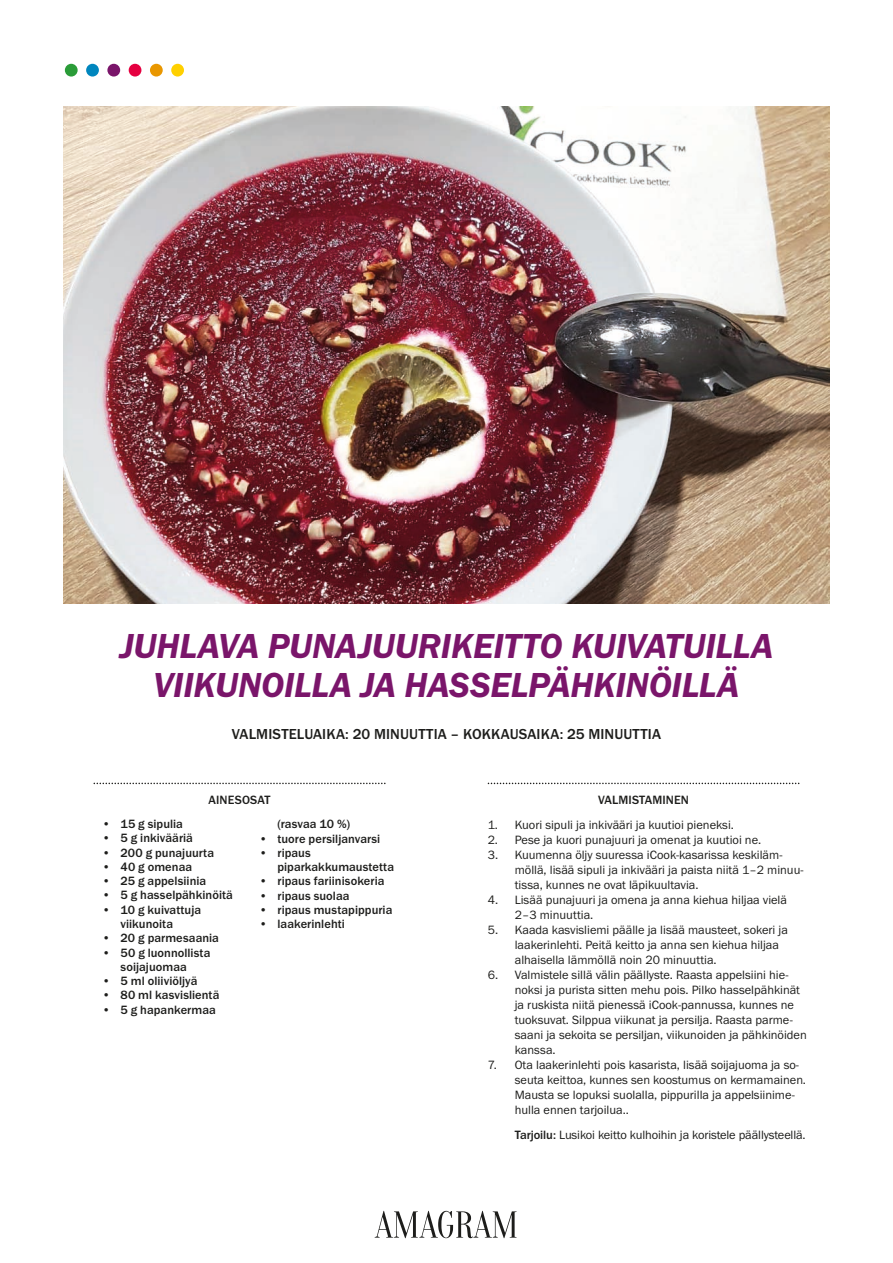
<style>
.page{position:relative;width:893px;height:1263px;background:#fff}
.page>*{position:absolute;margin:0;border:0;box-sizing:border-box;transform-origin:0 0}
.t1{font:36px/39px "Franklin Gothic URW Dem Ita";letter-spacing:-.005em;color:#7a156a;text-align:center}
.t2{font:500 15px "Franklin Gothic URW";letter-spacing:.005em;color:#1d1d1b}
.t3{font:12.45px/15px "Franklin Gothic URW Boo";color:#1d1d1b}
.t4{font:500 12.45px/14.2px "Franklin Gothic URW";letter-spacing:.005em;color:#1d1d1b}
.s1{font-family:"Franklin Gothic URW Boo";font-weight:400}
.s2{font-family:"Franklin Gothic URW";font-weight:500}
</style>
<div class="page">
<img style="left:64px;top:106px;width:765px;height:498px">
<svg style="left:488px;top:783px;width:311px;height:1px"></svg>
<svg style="left:94px;top:783px;width:292px;height:1px"></svg>
<div style="left:171px;top:64px;width:13px;height:13px;background:#ffd000;border-radius:50%"></div>
<div style="left:150px;top:64px;width:13px;height:13px;background:#e99700;border-radius:50%"></div>
<div style="left:129px;top:64px;width:12px;height:13px;background:#e50040;border-radius:50%"></div>
<div style="left:107px;top:64px;width:13px;height:13px;background:#7a156a;border-radius:50%"></div>
<div style="left:86px;top:64px;width:13px;height:13px;background:#0086be;border-radius:50%"></div>
<div style="left:65px;top:64px;width:13px;height:13px;background:#2a9c38;border-radius:50%"></div>
<svg style="left:375px;top:1211px;width:142px;height:27px"></svg>
<h1 class="t1" style="left:120px;top:625px;width:655px">JUHLAVA PUNAJUURIKEITTO KUIVATUILLA<br>VIIKUNOILLA JA HASSELPÄHKINÖILLÄ</h1>
<p class="t2" style="left:232px;top:725px;width:431px">VALMISTELUAIKA: 20 MINUUTTIA – KOKKAUSAIKA: 25 MINUUTTIA</p>
<p class="t4" style="left:209px;top:793px;width:63px">AINESOSAT</p>
<p class="t4" style="left:102px;top:817px;width:82px"><span class="s1">•</span> 15 g sipulia</p>
<p class="t4" style="left:102px;top:831px;width:92px"><span class="s1">•</span> 5 g inkivääriä</p>
<p class="t4" style="left:102px;top:845px;width:114px"><span class="s1">•</span> 200 g punajuurta</p>
<p class="t4" style="left:102px;top:859px;width:92px"><span class="s1">•</span> 40 g omenaa</p>
<p class="t4" style="left:102px;top:874px;width:106px"><span class="s1">•</span> 25 g appelsiinia</p>
<p class="t4" style="left:102px;top:888px;width:132px"><span class="s1">•</span> 5 g hasselpähkinöitä</p>
<p class="t4" style="left:121px;top:902px;width:82px;text-indent:-19px"><span class="s1">•</span> 10 g kuivattuja viikunoita</p>
<p class="t4" style="left:102px;top:931px;width:118px"><span class="s1">•</span> 20 g parmesaania</p>
<p class="t4" style="left:102px;top:945px;width:110px;text-align:center"><span class="s1">•</span> 50 g luonnollista soijajuomaa</p>
<p class="t4" style="left:102px;top:973px;width:97px"><span class="s1">•</span> 5 ml oliiviöljyä</p>
<p class="t4" style="left:102px;top:988px;width:119px"><span class="s1">•</span> 80 ml kasvislientä</p>
<p class="t4" style="left:102px;top:1002px;width:115px"><span class="s1">•</span> 5 g hapankermaa</p>
<p class="t4" style="left:277px;top:817px;width:74px">(rasvaa 10 %)</p>
<p class="t4" style="left:259px;top:831px;width:123px"><span class="s1">•</span> tuore persiljanvarsi</p>
<p class="t4" style="left:277px;top:845px;width:118px;text-indent:-19px"><span class="s1">•</span> ripaus piparkakkumaustetta</p>
<p class="t4" style="left:259px;top:874px;width:127px"><span class="s1">•</span> ripaus fariinisokeria</p>
<p class="t4" style="left:259px;top:888px;width:92px"><span class="s1">•</span> ripaus suolaa</p>
<p class="t4" style="left:259px;top:902px;width:135px"><span class="s1">•</span> ripaus mustapippuria</p>
<p class="t4" style="left:259px;top:916px;width:87px"><span class="s1">•</span> laakerinlehti</p>
<p class="t4" style="left:598px;top:793px;width:92px">VALMISTAMINEN</p>
<p class="t3" style="left:488px;top:817px;width:248px">1. Kuori sipuli ja inkivääri ja kuutioi pieneksi.</p>
<p class="t3" style="left:488px;top:832px;width:275px">2. Pese ja kuori punajuuri ja omenat ja kuutioi ne.</p>
<p class="t3" style="left:515px;top:847px;width:290px;text-indent:-27px">3. Kuumenna öljy suuressa iCook-kasarissa keskiläm&shy;möllä, lisää sipuli ja inkivääri ja paista niitä 1–2 minuu&shy;tissa, kunnes ne ovat läpikuultavia.</p>
<p class="t3" style="left:515px;top:892px;width:274px;text-indent:-27px">4. Lisää punajuuri ja omena ja anna kiehua hiljaa vielä<br>2–3 minuuttia.</p>
<p class="t3" style="left:515px;top:922px;width:275px;text-indent:-27px">5. Kaada kasvisliemi päälle ja lisää mausteet, sokeri ja laakerinlehti. Peitä keitto ja anna sen kiehua hiljaa alhaisella lämmöllä noin 20 minuuttia.</p>
<p class="t3" style="left:515px;top:967px;width:294px;text-indent:-27px">6. Valmistele sillä välin päällyste. Raasta appelsiini hie&shy;noksi ja purista sitten mehu pois. Pilko hasselpähkinät ja ruskista niitä pienessä iCook-pannussa, kunnes ne tuoksuvat. Silppua viikunat ja persilja. Raasta parme&shy;saani ja sekoita se persiljan, viikunoiden ja pähkinöiden kanssa.</p>
<p class="t3" style="left:515px;top:1057px;width:293px;text-indent:-27px">7. Ota laakerinlehti pois kasarista, lisää soijajuoma ja so&shy;seuta keittoa, kunnes sen koostumus on kermamainen.<br>Mausta se lopuksi suolalla, pippurilla ja appelsiinime&shy;hulla ennen tarjoilua..</p>
<p class="t3" style="left:515px;top:1127px;width:292px"><span class="s2">Tarjoilu:</span> Lusikoi keitto kulhoihin ja koristele päällysteellä.</p>
</div>
